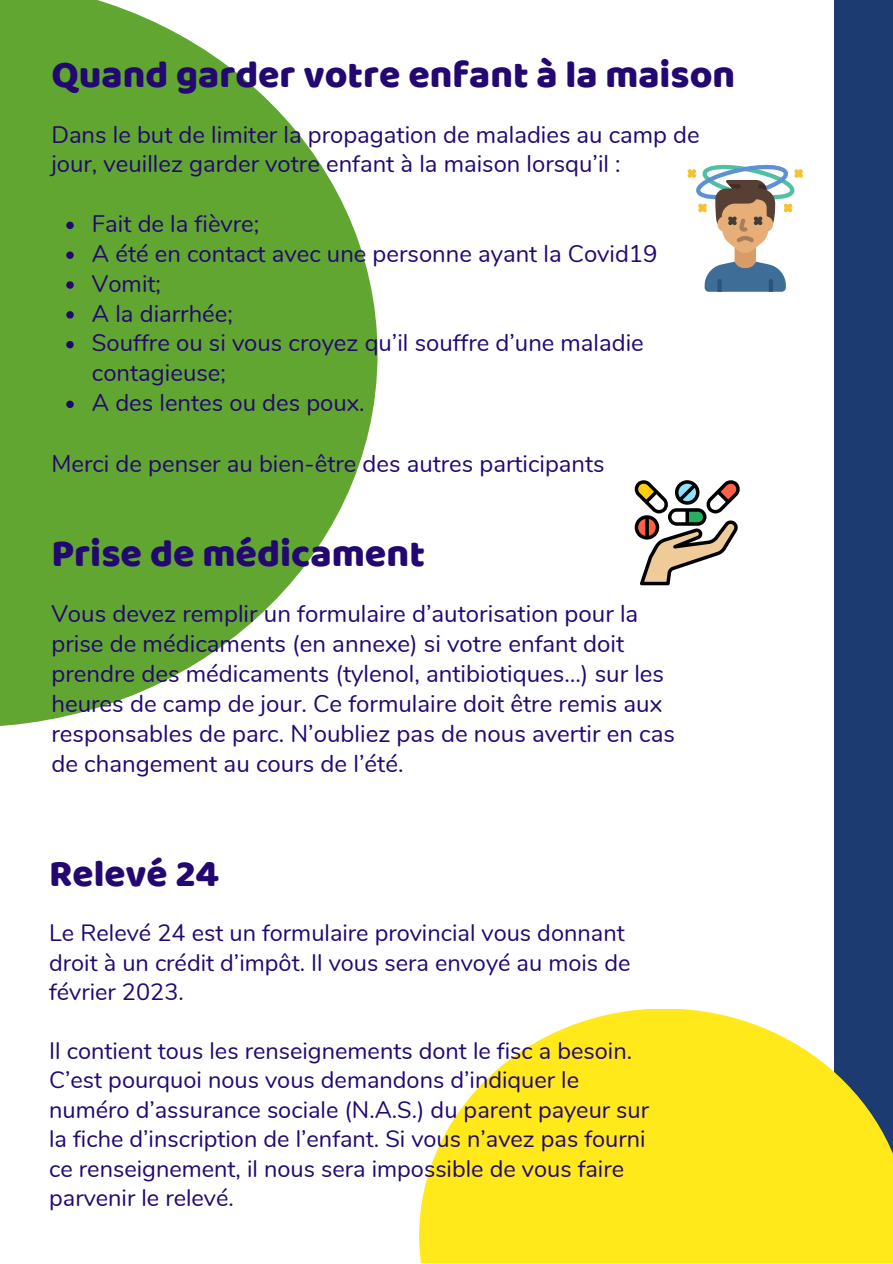
<style>
.page{position:relative;width:893px;height:1264px;background:#fff}
.page>*{position:absolute;margin:0;border:0;box-sizing:border-box;transform-origin:0 0}
.t1{font:39.15px "Baloo";color:#230871}
.t2{font:39px "Baloo";color:#230871}
.t3{font:38.4px "Baloo";color:#230871}
.t4{font:24px/30px "Nunito";color:#230871}
.t5{font:23.85px/29.8px "Nunito";color:#230871}
.t6{font:23.55px/29.4px "Nunito";color:#230871}
</style>
<div class="page">
<svg style="left:0;top:0;width:377px;height:726px;fill:#61a631"></svg>
<div style="left:834px;top:0;width:58px;height:1262px;background:#1c3b71"></div>
<svg style="left:419px;top:1009px;width:473px;height:253px;fill:#ffe91a"></svg>
<svg style="left:66px;top:222px;width:8px;height:7px"></svg>
<svg style="left:66px;top:251px;width:8px;height:8px"></svg>
<svg style="left:66px;top:281px;width:8px;height:8px"></svg>
<svg style="left:66px;top:311px;width:8px;height:7px"></svg>
<svg style="left:66px;top:341px;width:8px;height:7px"></svg>
<svg style="left:66px;top:400px;width:8px;height:8px"></svg>
<svg style="left:687px;top:164px;width:116px;height:128px"></svg>
<svg style="left:634px;top:480px;width:106px;height:105px"></svg>
<p class="t2" style="left:51px;top:50px;width:685px">Quand garder votre enfant à la maison</p>
<p class="t5" style="left:51px;top:120px;width:650px">Dans le but de limiter la propagation de maladies au camp de jour, veuillez garder votre enfant à la maison lorsqu’il :</p>
<p class="t5" style="left:92px;top:209px;width:169px">Fait de la fièvre;</p>
<p class="t5" style="left:92px;top:239px;width:567px">A été en contact avec une personne ayant la Covid19</p>
<p class="t5" style="left:92px;top:269px;width:71px">Vomit;</p>
<p class="t5" style="left:92px;top:299px;width:142px">A la diarrhée;</p>
<p class="t5" style="left:92px;top:328px;width:553px">Souffre ou si vous croyez qu’il souffre d’une maladie contagieuse;</p>
<p class="t5" style="left:92px;top:388px;width:274px">A des lentes ou des poux.</p>
<p class="t5" style="left:51px;top:449px;width:555px">Merci de penser au bien-être des autres participants</p>
<p class="t1" style="left:51px;top:529px;width:375px">Prise de médicament</p>
<p class="t4" style="left:51px;top:599px;width:625px">Vous devez remplir un formulaire d’autorisation pour la prise de médicaments (en annexe) si votre enfant doit prendre des médicaments (tylenol, antibiotiques…) sur les heures de camp de jour. Ce formulaire doit être remis aux responsables de parc. N’oubliez pas de nous avertir en cas de changement au cours de l’été.</p>
<p class="t3" style="left:49px;top:850px;width:171px">Relevé 24</p>
<p class="t6" style="left:49px;top:918px;width:582px">Le Relevé 24 est un formulaire provincial vous donnant droit à un crédit d’impôt. Il vous sera envoyé au mois de février 2023.</p>
<p class="t6" style="left:49px;top:1036px;width:601px">Il contient tous les renseignements dont le fisc a besoin.<br>C’est pourquoi nous vous demandons d’indiquer le numéro d’assurance sociale (N.A.S.) du parent payeur sur la fiche d’inscription de l’enfant. Si vous n’avez pas fourni ce renseignement, il nous sera impossible de vous faire parvenir le relevé.</p>
</div>
